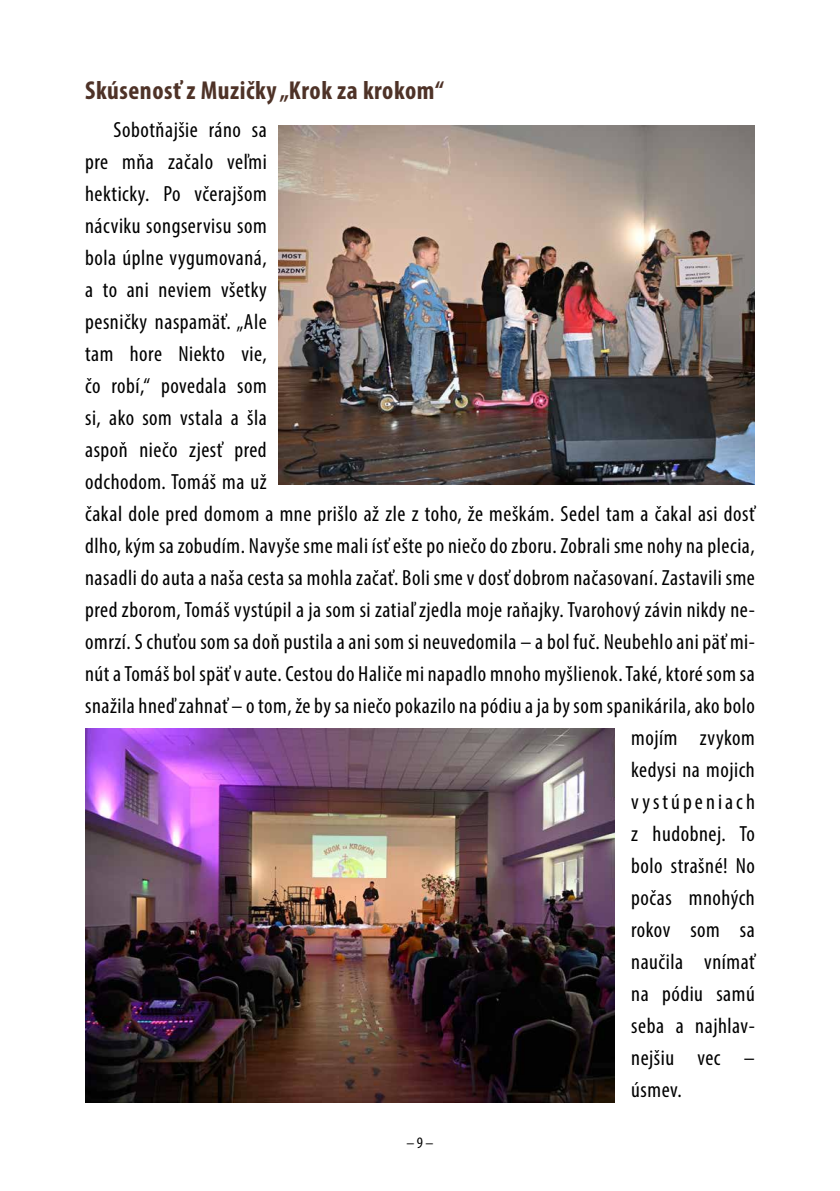
<style>
.page{position:relative;width:840px;height:1191px;background:#fff}
.page>*{position:absolute;margin:0;border:0;box-sizing:border-box;transform-origin:0 0}
.t1{font:700 condensed 26px "Myriad Pro";letter-spacing:.02em;color:#4e3227}
.t2{font:condensed 22px "Myriad Pro";letter-spacing:.025em;color:#000}
.t3{font:condensed 22px "Myriad Pro";letter-spacing:.14em;color:#000}
.t4{font:condensed 16px "Myriad Pro";color:#000}
</style>
<div class="page">
<img style="left:278px;top:125px;width:476px;height:360px">
<img style="left:85px;top:729px;width:529px;height:373px">
<p class="t1" style="left:85px;top:74px;width:360px">Skúsenosť z Muzičky „Krok za krokom“</p>
<p class="t2" style="left:113px;top:116px;width:155px">Sobotňajšie ráno sa</p>
<p class="t2" style="left:85px;top:148px;width:183px">pre mňa začalo veľmi</p>
<p class="t2" style="left:85px;top:180px;width:183px">hekticky. Po včerajšom</p>
<p class="t2" style="left:85px;top:212px;width:183px">nácviku songservisu som</p>
<p class="t2" style="left:85px;top:244px;width:183px">bola úplne vygumovaná,</p>
<p class="t2" style="left:85px;top:276px;width:183px">a to ani neviem všetky</p>
<p class="t2" style="left:85px;top:308px;width:183px">pesničky naspamäť. „Ale</p>
<p class="t2" style="left:85px;top:340px;width:183px">tam hore Niekto vie,</p>
<p class="t2" style="left:85px;top:372px;width:183px">čo robí,“ povedala som</p>
<p class="t2" style="left:85px;top:404px;width:183px">si, ako som vstala a šla</p>
<p class="t2" style="left:85px;top:436px;width:183px">aspoň niečo zjesť pred</p>
<p class="t2" style="left:85px;top:468px;width:183px">odchodom. Tomáš ma už</p>
<p class="t2" style="left:85px;top:500px;width:670px">čakal dole pred domom a mne prišlo až zle z toho, že meškám. Sedel tam a čakal asi dosť</p>
<p class="t2" style="left:85px;top:532px;width:670px">dlho, kým sa zobudím. Navyše sme mali ísť ešte po niečo do zboru. Zobrali sme nohy na plecia,</p>
<p class="t2" style="left:85px;top:564px;width:671px">nasadli do auta a naša cesta sa mohla začať. Boli sme v dosť dobrom načasovaní. Zastavili sme</p>
<p class="t2" style="left:85px;top:596px;width:670px">pred zborom, Tomáš vystúpil a ja som si zatiaľ zjedla moje raňajky. Tvarohový závin nikdy ne-</p>
<p class="t2" style="left:85px;top:628px;width:671px">omrzí. S chuťou som sa doň pustila a ani som si neuvedomila – a bol fuč. Neubehlo ani päť mi-</p>
<p class="t2" style="left:85px;top:660px;width:670px">nút a Tomáš bol späť v aute. Cestou do Haliče mi napadlo mnoho myšlienok. Také, ktoré som sa</p>
<p class="t2" style="left:85px;top:692px;width:670px">snažila hneď zahnať – o tom, že by sa niečo pokazilo na pódiu a ja by som spanikárila, ako bolo</p>
<p class="t2" style="left:631px;top:724px;width:125px">mojím zvykom</p>
<p class="t2" style="left:631px;top:756px;width:125px">kedysi na mojich</p>
<p class="t3" style="left:631px;top:788px;width:125px">vystúpeniach</p>
<p class="t2" style="left:631px;top:820px;width:125px">z hudobnej. To</p>
<p class="t2" style="left:631px;top:852px;width:125px">bolo strašné! No</p>
<p class="t2" style="left:631px;top:884px;width:125px">počas mnohých</p>
<p class="t2" style="left:631px;top:916px;width:125px">rokov som sa</p>
<p class="t2" style="left:631px;top:948px;width:125px">naučila vnímať</p>
<p class="t2" style="left:631px;top:980px;width:125px">na pódiu samú</p>
<p class="t2" style="left:631px;top:1012px;width:125px">seba a najhlav-</p>
<p class="t2" style="left:631px;top:1044px;width:125px">nejšiu vec –</p>
<p class="t2" style="left:631px;top:1076px;width:52px">úsmev.</p>
<p class="t4" style="left:406px;top:1133px;width:29px">– 9 –</p>
</div>
